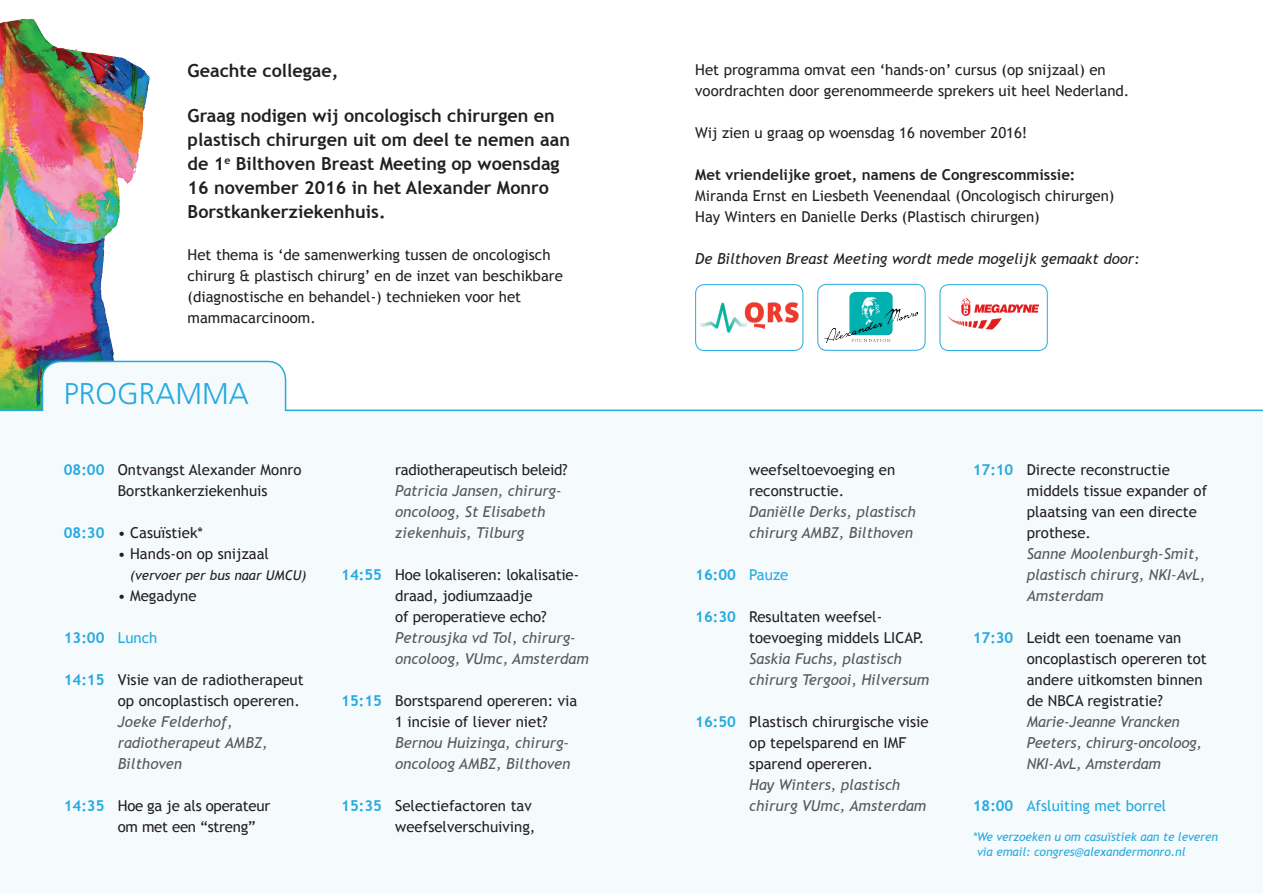
<style>
.page{position:relative;width:1263px;height:893px;background:#fff}
.page>*{position:absolute;margin:0;border:0;box-sizing:border-box;transform-origin:0 0}
.t1{font:300 30px "Frutiger";color:#24aae1}
.t2{font:700 18px/24px "Trebuchet MS";color:#231f20}
.t3{font:15px/21px "Trebuchet MS";color:#231f20}
.t4{font:italic 15px/21px "Trebuchet MS";color:#57585a}
.t5{font:italic 15px "Trebuchet MS";color:#231f20}
.t6{font:700 15px "Trebuchet MS";color:#231f20}
.t7{font:15px "Trebuchet MS";color:#24aae1}
.t8{font:700 15px "Trebuchet MS";color:#24aae1}
.t9{font:italic 13.5px "Trebuchet MS";color:#231f20}
.t10{font:italic 12px/15px "Trebuchet MS";letter-spacing:-.005em;color:#24aae1}
.s1{font-weight:700;color:#24aae1}
.s2{font-weight:400}
.s3{font-style:italic;color:#57585a}
.s4{font-style:normal;color:#231f20}
.s5{font-weight:700;font-style:normal;color:#24aae1}
.s6{font-weight:700}
</style>
<div class="page">
<img style="left:0;top:18px;width:151px;height:342px">
<svg style="left:0;top:360px;width:1263px;height:52px"></svg>
<div style="left:817px;top:284px;width:108px;height:67px;border:1px solid #24aae1;border-radius:9px"></div>
<img style="left:825px;top:292px;width:92px;height:51px">
<div style="left:695px;top:284px;width:108px;height:67px;border:1px solid #24aae1;border-radius:9px"></div>
<img style="left:700px;top:302px;width:99px;height:30px">
<div style="left:940px;top:284px;width:107px;height:67px;border:1px solid #24aae1;border-radius:9px"></div>
<img style="left:948px;top:298px;width:91px;height:32px">
<p class="t2" style="left:188px;top:59px;width:152px">Geachte collegae,</p>
<p class="t2" style="left:188px;top:104px;width:384px">Graag nodigen wij oncologisch chirurgen en plastisch chirurgen uit om deel te nemen aan de 1<sup>e</sup> Bilthoven Breast Meeting op woensdag 16 november 2016 in het Alexander Monro Borstkankerziekenhuis.</p>
<p class="t3" style="left:188px;top:244px;width:377px">Het thema is ‘de samenwerking tussen de oncologisch chirurg &amp; plastisch chirurg’ en de inzet van beschikbare (diagnostische en behandel-) technieken voor het mammacarcinoom.</p>
<p class="t1" style="left:64px;top:376px;width:187px">PROGRAMMA</p>
<p class="t3" style="left:118px;top:459px;width:185px;text-indent:-54px"><span class="s1">08:00</span> Ontvangst Alexander Monro<br>Borstkankerziekenhuis</p>
<p class="t3" style="left:64px;top:522px;width:141px"><span class="s1">08:30</span> • Casuïstiek*</p>
<p class="t3" style="left:118px;top:543px;width:153px">• Hands-on op snijzaal</p>
<p class="t9" style="left:130px;top:567px;width:178px">(vervoer per bus naar UMCU)</p>
<p class="t3" style="left:118px;top:585px;width:80px">• Megadyne</p>
<p class="t8" style="left:64px;top:628px;width:95px">13:00 <span class="s2">Lunch</span></p>
<p class="t3" style="left:118px;top:669px;width:187px;text-indent:-54px"><span class="s1">14:15</span> Visie van de radiotherapeut op oncoplastisch opereren.<br><span class="s3">Joeke Felderhof, radiotherapeut AMBZ,<br>Bilthoven</span></p>
<p class="t3" style="left:118px;top:795px;width:154px;text-indent:-54px"><span class="s1">14:35</span> Hoe ga je als operateur om met een “streng”</p>
<p class="t4" style="left:395px;top:459px;width:174px"><span class="s4">radiotherapeutisch beleid?<br></span>Patricia Jansen, chirurg&shy;oncoloog, St Elisabeth ziekenhuis, Tilburg</p>
<p class="t3" style="left:395px;top:564px;width:195px;text-indent:-54px"><span class="s1">14:55</span> Hoe lokaliseren: lokalisatie&shy;draad, jodiumzaadje<br>of peroperatieve echo?<br><span class="s3">Petrousjka vd Tol, chirurg&shy;oncoloog, VUmc, Amsterdam</span></p>
<p class="t3" style="left:395px;top:690px;width:184px;text-indent:-54px"><span class="s1">15:15</span> Borstsparend opereren: via<br>1 incisie of liever niet?<br><span class="s3">Bernou Huizinga, chirurg&shy;oncoloog AMBZ, Bilthoven</span></p>
<p class="t3" style="left:341px;top:795px;width:196px;text-align:right"><span class="s1">15:35</span> Selectiefactoren tav weefselverschuiving,</p>
<p class="t3" style="left:695px;top:59px;width:436px">Het programma omvat een ‘hands-on’ cursus (op snijzaal) en voordrachten door gerenommeerde sprekers uit heel Nederland.</p>
<p class="t3" style="left:695px;top:122px;width:334px">Wij zien u graag op woensdag 16 november 2016!</p>
<p class="t6" style="left:695px;top:165px;width:382px">Met vriendelijke groet, namens de Congrescommissie:</p>
<p class="t3" style="left:695px;top:185px;width:421px">Miranda Ernst en Liesbeth Veenendaal (Oncologisch chirurgen)</p>
<p class="t3" style="left:695px;top:206px;width:346px">Hay Winters en Danielle Derks (Plastisch chirurgen)</p>
<p class="t5" style="left:695px;top:250px;width:446px">De Bilthoven Breast Meeting wordt mede mogelijk gemaakt door:</p>
<p class="t4" style="left:749px;top:459px;width:168px"><span class="s4">weefseltoevoeging en reconstructie.<br></span>Daniëlle Derks, plastisch chirurg AMBZ, Bilthoven</p>
<p class="t8" style="left:695px;top:565px;width:95px">16:00 <span class="s2">Pauze</span></p>
<p class="t4" style="left:749px;top:606px;width:181px;text-indent:-54px"><span class="s5">16:30</span> <span class="s4">Resultaten weefsel&shy;toevoeging middels LICAP.<br></span>Saskia Fuchs, plastisch chirurg Tergooi, Hilversum</p>
<p class="t3" style="left:749px;top:711px;width:181px;text-indent:-54px"><span class="s1">16:50</span> Plastisch chirurgische visie op tepelsparend en IMF sparend opereren.<br><span class="s3">Hay Winters, plastisch chirurg VUmc, Amsterdam</span></p>
<p class="t3" style="left:1027px;top:459px;width:182px;text-indent:-54px"><span class="s1">17:10</span> Directe reconstructie middels tissue expander of plaatsing van een directe prothese.<br><span class="s3">Sanne Moolenburgh-Smit, plastisch chirurg, NKI-AvL,<br>Amsterdam</span></p>
<p class="t3" style="left:1027px;top:627px;width:182px;text-indent:-54px"><span class="s1">17:30</span> Leidt een toename van oncoplastisch opereren tot andere uitkomsten binnen de NBCA registratie?<br><span class="s3">Marie-Jeanne Vrancken<br>Peeters, chirurg-oncoloog,<br>NKI-AvL, Amsterdam</span></p>
<p class="t7" style="left:973px;top:796px;width:195px"><span class="s6">18:00</span> Afsluiting met borrel</p>
<p class="t10" style="left:977px;top:829px;width:243px;text-indent:-4px">*We verzoeken u om casuïstiek aan te leveren via email: congres@alexandermonro.nl</p>
</div>
